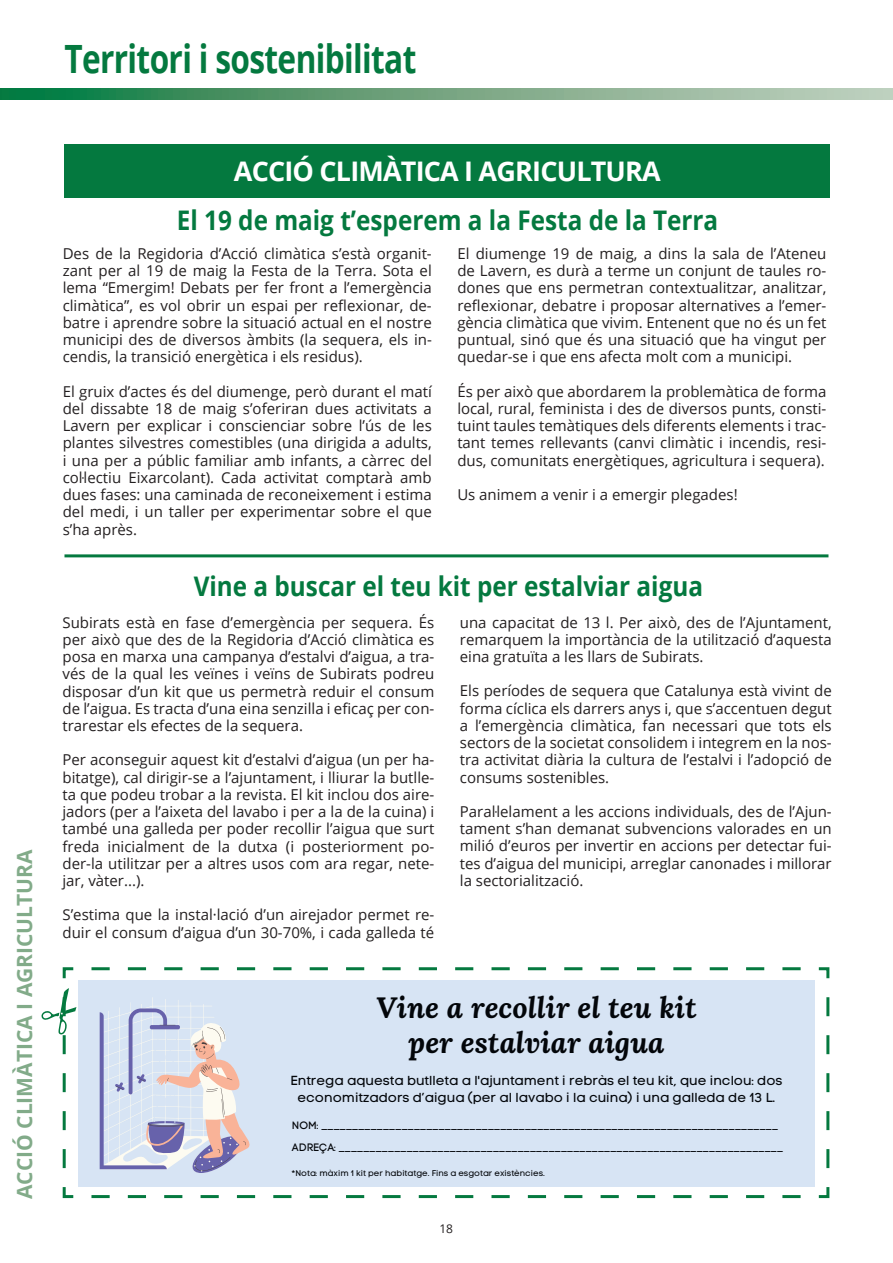
<style>
.page{position:relative;width:893px;height:1263px;background:#fff}
.page>*{position:absolute;margin:0;border:0;box-sizing:border-box;transform-origin:0 0}
.t1{font:700 39px "Open Sans";letter-spacing:-.02em;color:#04793f;scale:.81 1}
.t2{font:italic 700 29.1px/35px "Lora";color:#03060a;text-align:center}
.t3{font:700 27px "Open Sans";color:#04793f;scale:.9 1}
.t4{font:700 27px "Open Sans";letter-spacing:-.03em;color:#fff}
.t5{font:700 21px "Open Sans";color:#82ab89}
.t6{font:15px/17.2px "Open Sans";color:#231f20;text-align:justify}
.t7{font:13.05px/17.7px "Code Pro Normal LC";color:#03060a;text-align:center}
.t8{font:12px "Open Sans";color:#231f20}
.t9{font:10.65px/22.2px "Code Pro Normal LC";color:#03060a}
.t10{font:8.25px "Code Pro Normal LC";color:#03060a}
</style>
<div class="page">
<svg style="left:0;top:88px;width:893px;height:12px;background:#6da580"></svg>
<div style="left:65px;top:145px;width:765px;height:53px;background:#04793f"></div>
<svg style="left:62px;top:967px;width:768px;height:232px"></svg>
<hr style="left:64px;top:554px;width:764px;height:3px;background:#04793f">
<div style="left:79px;top:980px;width:736px;height:206px;background:#d7e4f4"></div>
<svg style="left:100px;top:997px;width:150px;height:176px"></svg>
<svg style="left:62px;top:983px;width:17px;height:194px"></svg>
<h1 class="t1" style="left:64px;top:32px;width:436px">Territori i sostenibilitat</h1>
<h3 class="t5" style="left:10px;top:1199px;width:351px;rotate:-90deg">ACCIÓ CLIMÀTICA I AGRICULTURA</h3>
<h3 class="t4" style="left:234px;top:152px;width:428px">ACCIÓ CLIMÀTICA I AGRICULTURA</h3>
<h3 class="t3" style="left:177px;top:201px;width:603px">El 19 de maig t’esperem a la Festa de la Terra</h3>
<p class="t6" style="left:63px;top:244px;width:371px">Des de la Regidoria d’Acció climàtica s’està organit&shy;zant per al 19 de maig la Festa de la Terra. Sota el lema “Emergim! Debats per fer front a l’emergència climàtica”, es vol obrir un espai per reflexionar, de&shy;batre i aprendre sobre la situació actual en el nostre municipi des de diversos àmbits (la sequera, els in&shy;cendis, la transició energètica i els residus).</p>
<p class="t6" style="left:63px;top:382px;width:371px">El gruix d’actes és del diumenge, però durant el matí del dissabte 18 de maig s’oferiran dues activitats a Lavern per explicar i conscienciar sobre l’ús de les plantes silvestres comestibles (una dirigida a adults, i una per a públic familiar amb infants, a càrrec del coŀlectiu Eixarcolant). Cada activitat comptarà amb dues fases: una caminada de reconeixement i estima del medi, i un taller per experimentar sobre el que s’ha après.</p>
<p class="t6" style="left:457px;top:244px;width:371px">El diumenge 19 de maig, a dins la sala de l’Ateneu de Lavern, es durà a terme un conjunt de taules ro&shy;dones que ens permetran contextualitzar, analitzar, reflexionar, debatre i proposar alternatives a l’emer&shy;gència climàtica que vivim. Entenent que no és un fet puntual, sinó que és una situació que ha vingut per quedar-se i que ens afecta molt com a municipi.</p>
<p class="t6" style="left:457px;top:382px;width:371px">És per això que abordarem la problemàtica de forma local, rural, feminista i des de diversos punts, consti&shy;tuint taules temàtiques dels diferents elements i trac&shy;tant temes rellevants (canvi climàtic i incendis, resi&shy;dus, comunitats energètiques, agricultura i sequera).</p>
<p class="t6" style="left:457px;top:485px;width:282px">Us animem a venir i a emergir plegades!</p>
<h3 class="t3" style="left:194px;top:568px;width:567px">Vine a buscar el teu kit per estalviar aigua</h3>
<p class="t6" style="left:63px;top:613px;width:373px">Subirats està en fase d’emergència per sequera. És per això que des de la Regidoria d’Acció climàtica es posa en marxa una campanya d’estalvi d’aigua, a tra&shy;vés de la qual les veïnes i veïns de Subirats podreu disposar d’un kit que us permetrà reduir el consum de l’aigua. Es tracta d’una eina senzilla i eficaç per con&shy;trarestar els efectes de la sequera.</p>
<p class="t6" style="left:63px;top:751px;width:373px">Per aconseguir aquest kit d’estalvi d’aigua (un per ha&shy;bitatge), cal dirigir-se a l’ajuntament, i lliurar la butlle&shy;ta que podeu trobar a la revista. El kit inclou dos aire&shy;jadors (per a l’aixeta del lavabo i per a la de la cuina) i també una galleda per poder recollir l’aigua que surt freda inicialment de la dutxa (i posteriorment po&shy;der-la utilitzar per a altres usos com ara regar, nete&shy;jar, vàter...).</p>
<p class="t6" style="left:63px;top:906px;width:373px">S’estima que la instal·lació d’un airejador permet re&shy;duir el consum d’aigua d’un 30-70%, i cada galleda té</p>
<p class="t6" style="left:460px;top:613px;width:373px">una capacitat de 13 l. Per això, des de l’Ajuntament, remarquem la importància de la utilització d’aquesta eina gratuïta a les llars de Subirats.</p>
<p class="t6" style="left:460px;top:682px;width:373px">Els períodes de sequera que Catalunya està vivint de forma cíclica els darrers anys i, que s’accentuen degut a l’emergència climàtica, fan necessari que tots els sectors de la societat consolidem i integrem en la nos&shy;tra activitat diària la cultura de l’estalvi i l’adopció de consums sostenibles.</p>
<p class="t6" style="left:460px;top:802px;width:373px">Paraŀlelament a les accions individuals, des de l’Ajun· tament s’han demanat subvencions valorades en un milió d’euros per invertir en accions per detectar fui&shy;tes d’aigua del municipi, arreglar canonades i millorar la sectorialització.</p>
<h2 class="t2" style="left:376px;top:989px;width:322px">Vine a recollir el teu kit per estalviar aigua</h2>
<p class="t7" style="left:290px;top:1071px;width:494px">Entrega aquesta butlleta a l'ajuntament i rebràs el teu kit, que inclou: dos economitzadors d’aigua (per al lavabo i la cuina) i una galleda de 13 L.</p>
<p class="t9" style="left:292px;top:1114px;width:493px">NOM: __________________________________________________________________________<br>ADREÇA: ________________________________________________________________________</p>
<p class="t10" style="left:292px;top:1168px;width:254px">*Nota: màxim 1 kit per habitatge. Fins a esgotar existències.</p>
<p class="t8" style="left:439px;top:1221px;width:15px">18</p>
</div>
